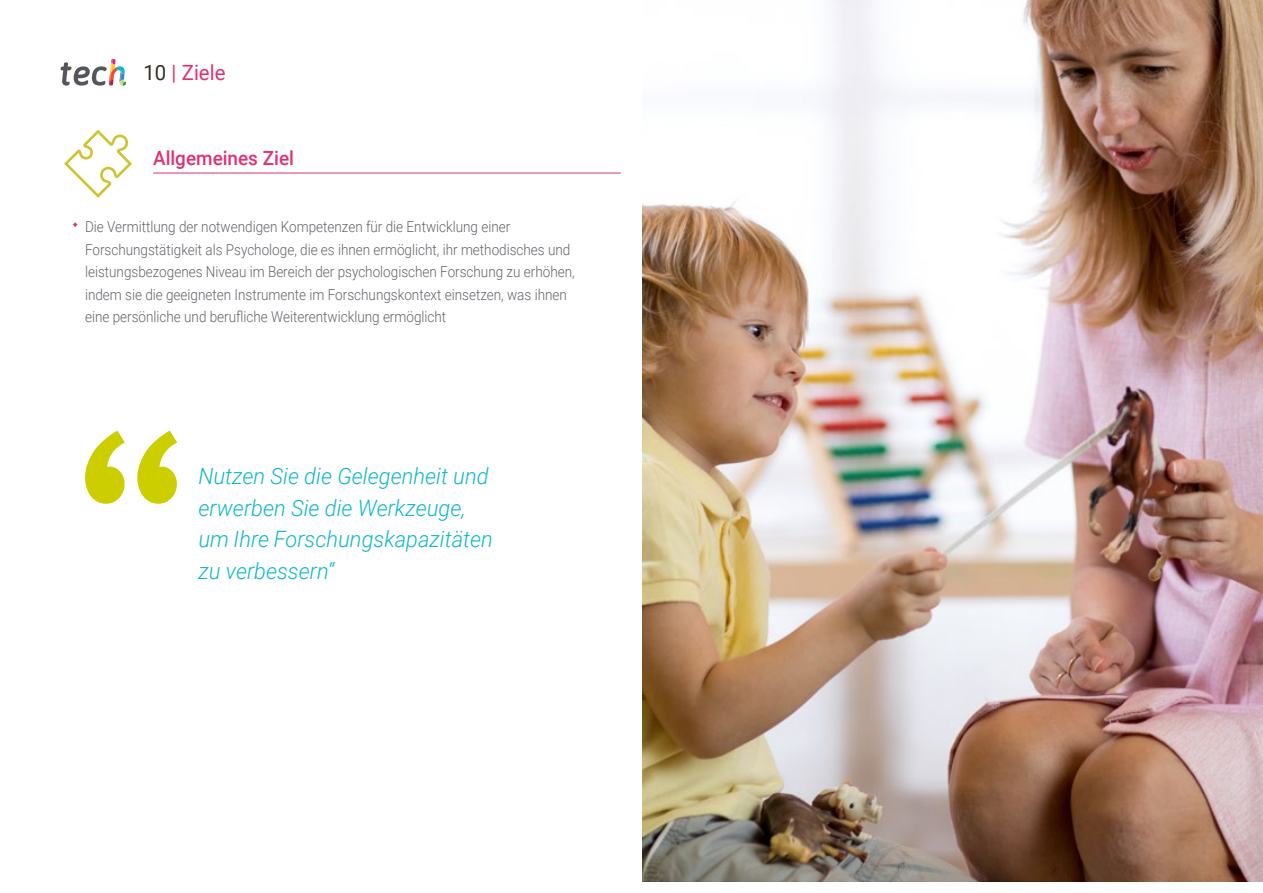
<style>
.page{position:relative;width:1263px;height:893px;background:#fff}
.page>*{position:absolute;margin:0;border:0;box-sizing:border-box;transform-origin:0 0}
.t1{font:italic 300 22.5px/31.5px "Roboto";color:#0fb6cf}
.t2{font:21px "Roboto";color:#df3174}
.t3{font:500 19.5px "Roboto";color:#df3174}
.t4{font:300 15px/22.5px "Roboto";color:#61646a;scale:.9 1}
.s1{color:#312e20}
</style>
<div class="page">
<hr style="left:153px;top:173px;width:468px;height:1px;background:#df3174">
<svg style="left:64px;top:130px;width:68px;height:68px"></svg>
<svg style="left:85px;top:431px;width:92px;height:73px"></svg>
<img style="left:642px;top:0;width:621px;height:881px">
<svg style="left:61px;top:59px;width:65px;height:27px"></svg>
<h2 class="t2" style="left:144px;top:57px;width:83px"><span class="s1">10</span> | Ziele</h2>
<h3 class="t3" style="left:153px;top:144px;width:142px">Allgemeines Ziel</h3>
<p class="t4" style="left:85px;top:215px;width:546px">Die Vermittlung der notwendigen Kompetenzen für die Entwicklung einer Forschungstätigkeit als Psychologe, die es ihnen ermöglicht, ihr methodisches und leistungsbezogenes Niveau im Bereich der psychologischen Forschung zu erhöhen, indem sie die geeigneten Instrumente im Forschungskontext einsetzen, was ihnen eine persönliche und berufliche Weiterentwicklung ermöglicht</p>
<h1 class="t1" style="left:198px;top:459px;width:296px">Nutzen Sie die Gelegenheit und erwerben Sie die Werkzeuge, um Ihre Forschungskapazitäten zu verbessern“</h1>
</div>
